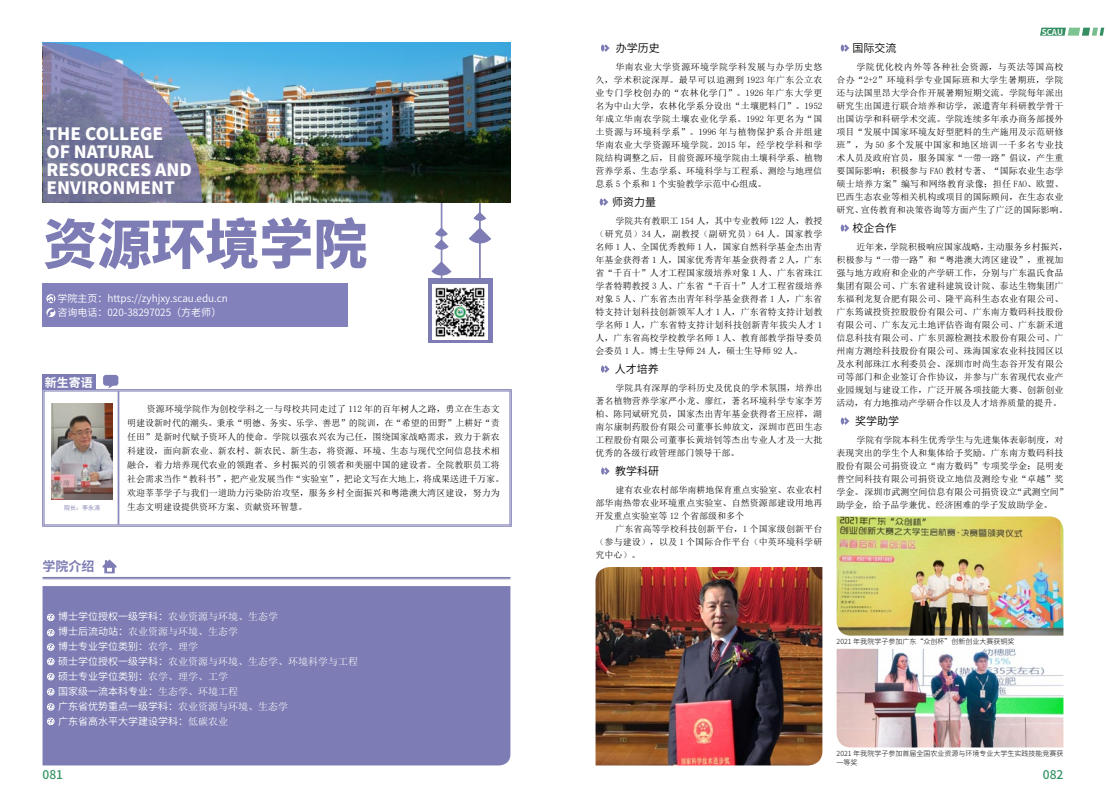
<style>
.page{position:relative;width:1106px;height:808px;background:#fff}
.page>*{position:absolute;margin:0;border:0;box-sizing:border-box;transform-origin:0 0}
.t1{font:800 54px "Source Han Sans CN";color:#7d7cb4}
.t2{font:800 17px/18px "Source Han Sans CN";color:#fff}
.t3{font:700 13px "Source Han Sans CN";color:#7d7cb4}
.t4{font:500 12px "Source Han Sans CN";color:#359465}
.t5{font:700 12px "Source Han Sans CN";color:#fff}
.t6{font:11px "Source Han Sans CN";color:#000}
.t7{font:10px/15px "Source Han Sans CN";color:#fff}
.t8{font:10px "Sim Sun";color:#fff}
.t9{font:9px/13px "Sim Sun";letter-spacing:.01em;color:#000;text-align:justify}
.t10{font:700 8px "Source Han Sans CN";color:#fff}
.t11{font:300 7px/8.4px "Source Han Sans CN";color:#000}
.t12{font:6px "Source Han Sans CN";color:#7877ab}
.s1{font-family:"Sim Sun"}
.s2{font-family:"Source Han Sans CN"}
</style>
<div class="page">
<svg style="left:1040px;top:28px;width:64px;height:8px"></svg>
<hr style="left:480px;top:43px;width:1px;height:239px;background:#7d7cb4">
<hr style="left:479px;top:43px;width:1px;height:239px;background:#7d7cb4">
<hr style="left:442px;top:43px;width:1px;height:239px;background:#7d7cb4">
<hr style="left:441px;top:43px;width:1px;height:239px;background:#7d7cb4">
<div style="left:428px;top:279px;width:64px;height:64px;background:#7d7cb4"></div>
<svg style="left:434px;top:227px;width:14px;height:23px"></svg>
<svg style="left:431px;top:261px;width:20px;height:16px"></svg>
<svg style="left:468px;top:212px;width:23px;height:33px"></svg>
<img style="left:42px;top:43px;width:468px;height:160px">
<svg style="left:43px;top:43px;width:159px;height:160px;background:#7887ab"></svg>
<svg style="left:42px;top:389px;width:469px;height:137px"></svg>
<div style="left:44px;top:390px;width:466px;height:135px;border:1px solid #7d7cb4"></div>
<div style="left:43px;top:586px;width:467px;height:179px;background:#7d7cb4"></div>
<div style="left:43px;top:283px;width:305px;height:43px;background:#8381bc"></div>
<svg style="left:601px;top:44px;width:8px;height:8px"></svg>
<hr style="left:43px;top:577px;width:467px;height:1px;background:#7877ab">
<hr style="left:43px;top:578px;width:467px;height:1px;background:#7877ab">
<div style="left:47px;top:614px;width:7px;height:7px;border:1px solid #fff;border-radius:50%"></div>
<div style="left:47px;top:658px;width:7px;height:7px;border:1px solid #fff;border-radius:50%"></div>
<div style="left:47px;top:673px;width:7px;height:7px;border:1px solid #fff;border-radius:50%"></div>
<div style="left:47px;top:688px;width:7px;height:7px;border:1px solid #fff;border-radius:50%"></div>
<div style="left:47px;top:703px;width:7px;height:7px;border:1px solid #fff;border-radius:50%"></div>
<div style="left:47px;top:718px;width:7px;height:7px;border:1px solid #fff;border-radius:50%"></div>
<div style="left:47px;top:629px;width:7px;height:7px;border:1px solid #fff;border-radius:50%"></div>
<svg style="left:48px;top:644px;width:6px;height:6px"></svg>
<div style="left:47px;top:644px;width:7px;height:6px;border:1px solid #fff;border-radius:50%"></div>
<svg style="left:46px;top:294px;width:9px;height:9px"></svg>
<svg style="left:48px;top:296px;width:6px;height:6px"></svg>
<svg style="left:46px;top:308px;width:9px;height:9px"></svg>
<svg style="left:48px;top:309px;width:6px;height:7px"></svg>
<div style="left:43px;top:375px;width:53px;height:15px;background:#7d7cb4"></div>
<svg style="left:103px;top:375px;width:15px;height:13px"></svg>
<svg style="left:102px;top:559px;width:15px;height:14px"></svg>
<svg style="left:601px;top:467px;width:8px;height:8px"></svg>
<svg style="left:601px;top:365px;width:8px;height:8px"></svg>
<svg style="left:599px;top:198px;width:9px;height:8px"></svg>
<hr style="left:119px;top:391px;width:1px;height:133px;background:#7d7cb4">
<hr style="left:118px;top:391px;width:1px;height:133px;background:#7d7cb4">
<svg style="left:840px;top:224px;width:9px;height:8px"></svg>
<svg style="left:840px;top:44px;width:9px;height:8px"></svg>
<svg style="left:840px;top:417px;width:9px;height:8px"></svg>
<img style="left:51px;top:404px;width:62px;height:96px">
<img style="left:432px;top:284px;width:56px;height:56px">
<img style="left:595px;top:567px;width:227px;height:198px">
<img style="left:836px;top:516px;width:227px;height:120px">
<img style="left:836px;top:649px;width:227px;height:98px">
<h2 class="t2" style="left:46px;top:124px;width:147px">THE COLLEGE<br>OF NATURAL<br>RESOURCES AND<br>ENVIRONMENT</h2>
<h1 class="t1" style="left:43px;top:216px;width:325px">资源环境学院</h1>
<p class="t7" style="left:57px;top:291px;width:172px;line-height:14px">学院主页：https://zyhjxy.scau.edu.cn咨询电话：020-38297025（方老师）</p>
<h3 class="t5" style="left:45px;top:376px;width:49px">新生寄语</h3>
<p class="t12" style="left:64px;top:505px;width:37px">院长<span class="s1">：</span>李永涛</p>
<h3 class="t3" style="left:43px;top:560px;width:53px">学院介绍</h3>
<p class="t9" style="left:127px;top:401px;width:379px;line-height:14px;text-align:left;text-indent:20px">资源环境学院作为创校学科之一与母校共同走过了 112 年的百年树人之路，勇立在生态文明建设新时代的潮头。秉承“明德、务实、乐学、善思”的院训，在“希望的田野”上耕好“责任田”是新时代赋予资环人的使命。学院以强农兴农为己任，围绕国家战略需求，致力于新农科建设，面向新农业、新农村、新农民、新生态，将资源、环境、生态与现代空间信息技术相融合，着力培养现代农业的领跑者、乡村振兴的引领者和美丽中国的建设者。全院教职员工将社会需求当作“教科书”，把产业发展当作“实验室”，把论文写在大地上，将成果送进千万家。欢迎莘莘学子与我们一道助力污染防治攻坚，服务乡村全面振兴和粤港澳大湾区建设，努力为生态文明建设提供资环方案、贡献资环智慧。</p>
<p class="t7" style="left:58px;top:609px;width:221px">博士学位授权一级学科：<span class="s1">农业资源与环境、生态学</span></p>
<p class="t8" style="left:58px;top:626px;width:181px"><span class="s2">博士后流动站：</span>农业资源与环境、生态学</p>
<p class="t7" style="left:58px;top:639px;width:141px">博士专业学位类别：<span class="s1">农学、理学</span></p>
<p class="t8" style="left:58px;top:656px;width:301px"><span class="s2">硕士学位授权一级学科：</span>农业资源与环境、生态学、环境科学与工程</p>
<p class="t7" style="left:58px;top:669px;width:231px">硕士专业学位类别：<span class="s1">农学、理学、工学<br></span>国家级一流本科专业：<span class="s1">生态学、环境工程<br></span>广东省优势重点一级学科：<span class="s1">农业资源与环境、生态学</span>广东省高水平大学建设学科：<span class="s1">低碳农业</span></p>
<p class="t6" style="left:616px;top:43px;width:45px">办学历史</p>
<p class="t6" style="left:852px;top:43px;width:45px">国际交流</p>
<p class="t10" style="left:1041px;top:28px;width:23px">SCAU</p>
<p class="t9" style="left:595px;top:60px;width:228px;text-indent:20px">华南农业大学资源环境学院学科发展与办学历史悠久，学术积淀深厚。最早可以追溯到 1923 年广东公立农业专门学校创办的“农林化学门”。1926 年广东大学更名为中山大学，农林化学系分设出“土壤肥料门”。1952年成立华南农学院土壤农业化学系。1992 年更名为“国土资源与环境科学系”。1996 年与植物保护系合并组建华南农业大学资源环境学院。2015 年，经学校学科和学院结构调整之后，目前资源环境学院由土壤科学系、植物营养学系、生态学系、环境科学与工程系、测绘与地理信息系 5 个系和 1 个实验教学示范中心组成。</p>
<p class="t9" style="left:836px;top:60px;width:233px;text-align:left;text-indent:20px">学院优化校内外等各种社会资源，与英法等国高校合办“2+2”环境科学专业国际班和大学生暑期班，学院还与法国里昂大学合作开展暑期短期交流。学院每年派出研究生出国进行联合培养和访学，派遣青年科研教学骨干出国访学和科研学术交流。学院连续多年承办商务部援外项目“发展中国家环境友好型肥料的生产施用及示范研修班”，为 50 多个发展中国家和地区培训一千多名专业技术人员及政府官员，服务国家“一带一路”倡议，产生重要国际影响；积极参与 FAO 教材专著、“国际农业生态学硕士培养方案”编写和网络教育录像；担任 FAO、欧盟、巴西生态农业等相关机构或项目的国际顾问，在生态农业研究、宣传教育和决策咨询等方面产生了广泛的国际影响。</p>
<p class="t9" style="left:836px;top:240px;width:233px;text-align:left;text-indent:20px">近年来，学院积极响应国家战略，主动服务乡村振兴，积极参与“一带一路”和“粤港澳大湾区建设”，重视加强与地方政府和企业的产学研工作，分别与广东温氏食品集团有限公司、广东省建科建筑设计院、泰达生物集团广东福利龙复合肥有限公司、隆平高科生态农业有限公司、广东筠诚投资控股股份有限公司、广东南方数码科技股份有限公司、广东友元土地评估咨询有限公司、广东新禾道信息科技有限公司、广东贝源检测技术股份有限公司、广州南方测绘科技股份有限公司、珠海国家农业科技园区以及水利部珠江水利委员会、深圳市时尚生态谷开发有限公司等部门和企业签订合作协议，并参与广东省现代农业产业园规划与建设工作，广泛开展各项技能大赛、创新创业活动，有力地推动产学研合作以及人才培养质量的提升。</p>
<p class="t6" style="left:612px;top:197px;width:45px">师资力量</p>
<p class="t9" style="left:595px;top:214px;width:228px;text-indent:20px">学院共有教职工 154 人，其中专业教师 122 人，教授（研究员）34 人，副教授（副研究员）64 人。国家教学名师 1 人、全国优秀教师 1 人，国家自然科学基金杰出青年基金获得者 1 人，国家优秀青年基金获得者 2 人，广东省“千百十”人才工程国家级培养对象 1 人、广东省珠江学者特聘教授 3 人、广东省“千百十”人才工程省级培养对象 5 人、广东省杰出青年科学基金获得者 1 人，广东省特支持计划科技创新领军人才 1 人，广东省特支持计划教学名师 1 人，广东省特支持计划科技创新青年拔尖人才 1人，广东省高校学校教学名师 1 人、教育部教学指导委员会委员 1 人。博士生导师 24 人，硕士生导师 92 人。</p>
<p class="t9" style="left:595px;top:381px;width:228px;text-indent:20px">学院具有深厚的学科历史及优良的学术氛围，培养出著名植物营养学家严小龙、廖红，著名环境科学专家李芳柏、陈同斌研究员，国家杰出青年基金获得者王应祥，湖南尔康制药股份有限公司董事长帅放文，深圳市芭田生态工程股份有限公司董事长黄培钊等杰出专业人才及一大批优秀的各级行政管理部门领导干部。</p>
<p class="t9" style="left:595px;top:483px;width:228px;text-indent:20px">建有农业农村部华南耕地保育重点实验室、农业农村部华南热带农业环境重点实验室、自然资源部建设用地再开发重点实验室等 12 个省部级和多个</p>
<p class="t9" style="left:595px;top:522px;width:228px;text-indent:20px">广东省高等学校科技创新平台，1 个国家级创新平台（参与建设），以及 1 个国际合作平台（中英环境科学研究中心）。</p>
<p class="t6" style="left:852px;top:223px;width:45px">校企合作</p>
<p class="t6" style="left:615px;top:364px;width:45px">人才培养</p>
<p class="t6" style="left:855px;top:416px;width:45px">奖学助学</p>
<p class="t9" style="left:836px;top:433px;width:233px;text-align:left;text-indent:20px">学院有学院本科生优秀学生与先进集体表彰制度，对表现突出的学生个人和集体给予奖励。广东南方数码科技股份有限公司捐资设立“南方数码”专项奖学金；昆明麦普空间科技有限公司捐资设立地信及测绘专业“卓越”奖学金。 深圳市武测空间信息有限公司捐资设立“武测空间”助学金，给予品学兼优、经济困难的学子发放助学金。</p>
<p class="t6" style="left:615px;top:466px;width:45px">教学科研</p>
<p class="t11" style="left:836px;top:637px;width:179px">2021 年我院学子参加广东“众创杯”创新创业大赛获铜奖</p>
<p class="t11" style="left:836px;top:749px;width:228px">2021 年我院学子参加首届全国农业资源与环境专业大学生实践技能竞赛获一等奖</p>
<h3 class="t4" style="left:43px;top:768px;width:22px">081</h3>
<h3 class="t4" style="left:1042px;top:768px;width:22px">082</h3>
</div>
